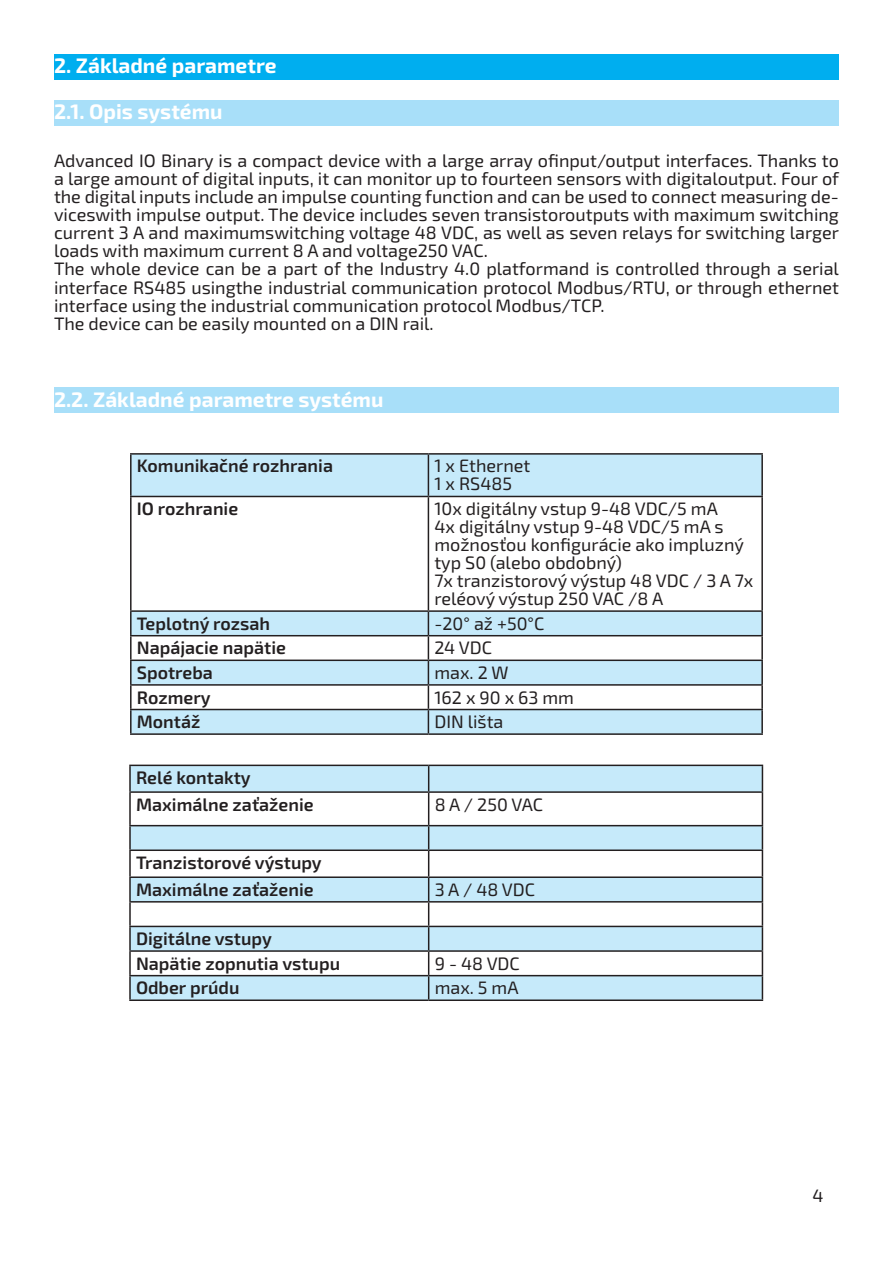
<style>
.page{position:relative;width:893px;height:1263px;background:#fff}
.page>*{position:absolute;margin:0;border:0;box-sizing:border-box;transform-origin:0 0}
.t1{font:700 21px "Exo 2.0";color:#fff}
.t2{font:18px/18px "Exo 2.0";color:#231f20;text-align:justify}
.t3{font:600 18px "Exo 2.0";color:#231f20}
</style>
<div class="page">
<div style="left:54px;top:54px;width:785px;height:26px;background:#00aeef"></div>
<div style="left:54px;top:100px;width:785px;height:25px;background:#a8dff9"></div>
<div style="left:54px;top:388px;width:785px;height:25px;background:#a8dff9"></div>
<div style="left:132px;top:455px;width:629px;height:278px;background:#c6eafa"></div>
<svg style="left:132px;top:497px;width:629px;height:212px"></svg>
<hr style="left:130px;top:453px;width:298px;height:2px;background:#231f20">
<hr style="left:130px;top:455px;width:2px;height:41px;background:#231f20">
<hr style="left:428px;top:453px;width:335px;height:2px;background:#231f20">
<hr style="left:428px;top:455px;width:1px;height:41px;background:#231f20">
<hr style="left:761px;top:455px;width:2px;height:41px;background:#231f20">
<hr style="left:130px;top:496px;width:298px;height:1px;background:#231f20">
<hr style="left:130px;top:497px;width:2px;height:113px;background:#231f20">
<hr style="left:428px;top:496px;width:335px;height:1px;background:#231f20">
<hr style="left:428px;top:497px;width:1px;height:113px;background:#231f20">
<hr style="left:761px;top:497px;width:2px;height:113px;background:#231f20">
<hr style="left:130px;top:610px;width:298px;height:2px;background:#231f20">
<hr style="left:130px;top:612px;width:2px;height:23px;background:#231f20">
<hr style="left:428px;top:610px;width:335px;height:2px;background:#231f20">
<hr style="left:761px;top:612px;width:2px;height:23px;background:#231f20">
<hr style="left:130px;top:635px;width:298px;height:1px;background:#231f20">
<hr style="left:130px;top:636px;width:2px;height:23px;background:#231f20">
<hr style="left:428px;top:635px;width:335px;height:1px;background:#231f20">
<hr style="left:761px;top:636px;width:2px;height:23px;background:#231f20">
<hr style="left:130px;top:659px;width:298px;height:2px;background:#231f20">
<hr style="left:130px;top:661px;width:2px;height:23px;background:#231f20">
<hr style="left:428px;top:659px;width:335px;height:2px;background:#231f20">
<hr style="left:761px;top:661px;width:2px;height:23px;background:#231f20">
<hr style="left:130px;top:684px;width:298px;height:2px;background:#231f20">
<hr style="left:130px;top:686px;width:2px;height:23px;background:#231f20">
<hr style="left:428px;top:684px;width:335px;height:2px;background:#231f20">
<hr style="left:761px;top:686px;width:2px;height:23px;background:#231f20">
<hr style="left:130px;top:709px;width:298px;height:1px;background:#231f20">
<hr style="left:130px;top:710px;width:2px;height:23px;background:#231f20">
<hr style="left:428px;top:709px;width:335px;height:1px;background:#231f20">
<svg style="left:428px;top:612px;width:1px;height:121px"></svg>
<hr style="left:761px;top:710px;width:2px;height:23px;background:#231f20">
<hr style="left:130px;top:733px;width:298px;height:2px;background:#231f20">
<hr style="left:428px;top:733px;width:335px;height:2px;background:#231f20">
<div style="left:131px;top:766px;width:631px;height:233px;background:#c6eafa"></div>
<svg style="left:131px;top:793px;width:631px;height:182px"></svg>
<hr style="left:129px;top:765px;width:300px;height:1px;background:#231f20">
<hr style="left:129px;top:766px;width:2px;height:25px;background:#231f20">
<hr style="left:429px;top:765px;width:334px;height:1px;background:#231f20">
<svg style="left:428px;top:766px;width:1px;height:25px"></svg>
<svg style="left:762px;top:766px;width:1px;height:25px"></svg>
<hr style="left:129px;top:791px;width:300px;height:2px;background:#231f20">
<hr style="left:129px;top:793px;width:2px;height:32px;background:#231f20">
<hr style="left:429px;top:791px;width:334px;height:2px;background:#231f20">
<hr style="left:428px;top:793px;width:1px;height:32px;background:#231f20">
<hr style="left:762px;top:793px;width:1px;height:32px;background:#231f20">
<hr style="left:129px;top:825px;width:300px;height:1px;background:#231f20">
<hr style="left:129px;top:826px;width:2px;height:23px;background:#231f20">
<hr style="left:429px;top:825px;width:334px;height:1px;background:#231f20">
<hr style="left:129px;top:849px;width:300px;height:2px;background:#231f20">
<hr style="left:129px;top:851px;width:2px;height:25px;background:#231f20">
<hr style="left:429px;top:849px;width:334px;height:2px;background:#231f20">
<hr style="left:129px;top:876px;width:300px;height:2px;background:#231f20">
<hr style="left:129px;top:878px;width:2px;height:23px;background:#231f20">
<hr style="left:429px;top:876px;width:334px;height:2px;background:#231f20">
<hr style="left:129px;top:901px;width:300px;height:1px;background:#231f20">
<hr style="left:129px;top:902px;width:2px;height:24px;background:#231f20">
<hr style="left:429px;top:901px;width:334px;height:1px;background:#231f20">
<hr style="left:129px;top:926px;width:300px;height:1px;background:#231f20">
<hr style="left:129px;top:927px;width:2px;height:23px;background:#231f20">
<hr style="left:429px;top:926px;width:334px;height:1px;background:#231f20">
<hr style="left:129px;top:950px;width:300px;height:2px;background:#231f20">
<hr style="left:129px;top:952px;width:2px;height:23px;background:#231f20">
<hr style="left:429px;top:950px;width:334px;height:2px;background:#231f20">
<hr style="left:129px;top:975px;width:300px;height:1px;background:#231f20">
<hr style="left:129px;top:976px;width:2px;height:23px;background:#231f20">
<hr style="left:429px;top:975px;width:334px;height:1px;background:#231f20">
<svg style="left:428px;top:826px;width:1px;height:173px"></svg>
<svg style="left:762px;top:826px;width:1px;height:173px"></svg>
<hr style="left:129px;top:999px;width:300px;height:2px;background:#231f20">
<hr style="left:429px;top:999px;width:334px;height:2px;background:#231f20">
<p class="t1" style="left:54px;top:53px;width:224px">2. Základné parametre</p>
<p class="t1" style="left:54px;top:99px;width:170px">2.1. Opis systému</p>
<p class="t2" style="left:54px;top:153px;width:786px">Advanced IO Binary is a compact device with a large array ofinput/output interfaces. Thanks to a large amount of digital inputs, it can monitor up to fourteen sensors with digitaloutput. Four of the digital inputs include an impulse counting function and can be used to connect measuring de&shy;viceswith impulse output. The device includes seven transistoroutputs with maximum switching current 3 A and maximumswitching voltage 48 VDC, as well as seven relays for switching larger loads with maximum current 8 A and voltage250 VAC.</p>
<p class="t2" style="left:54px;top:261px;width:786px">The whole device can be a part of the Industry 4.0 platformand is controlled through a serial interface RS485 usingthe industrial communication protocol Modbus/RTU, or through ethernet interface using the industrial communication protocol Modbus/TCP.</p>
<p class="t2" style="left:54px;top:315px;width:381px">The device can be easily mounted on a DIN rail.</p>
<p class="t1" style="left:54px;top:387px;width:331px">2.2. Základné parametre systému</p>
<p class="t3" style="left:137px;top:455px;width:198px">Komunikačné rozhrania</p>
<p class="t2" style="left:434px;top:457px;width:97px">1 x Ethernet</p>
<p class="t2" style="left:434px;top:475px;width:79px">1 x RS485</p>
<p class="t3" style="left:137px;top:498px;width:103px">IO rozhranie</p>
<p class="t2" style="left:434px;top:500px;width:285px">10x digitálny vstup 9-48 VDC/5 mA</p>
<p class="t2" style="left:434px;top:518px;width:311px;text-align:left">4x digitálny vstup 9-48 VDC/5 mA s možnosťou konfigurácie ako impluzný typ S0 (alebo obdobný)</p>
<p class="t2" style="left:434px;top:572px;width:321px">7x tranzistorový výstup 48 VDC / 3 A 7x reléový výstup 250 VAC /8 A</p>
<p class="t3" style="left:137px;top:613px;width:135px">Teplotný rozsah</p>
<p class="t2" style="left:434px;top:615px;width:111px">-20° až +50°C</p>
<p class="t3" style="left:137px;top:637px;width:151px">Napájacie napätie</p>
<p class="t2" style="left:434px;top:639px;width:59px">24 VDC</p>
<p class="t3" style="left:137px;top:662px;width:78px">Spotreba</p>
<p class="t2" style="left:434px;top:664px;width:76px">max. 2 W</p>
<p class="t3" style="left:137px;top:686px;width:75px">Rozmery</p>
<p class="t2" style="left:434px;top:688px;width:141px">162 x 90 x 63 mm</p>
<p class="t3" style="left:137px;top:711px;width:65px">Montáž</p>
<p class="t2" style="left:434px;top:713px;width:71px">DIN lišta</p>
<p class="t3" style="left:136px;top:767px;width:116px">Relé kontakty</p>
<p class="t3" style="left:136px;top:794px;width:179px">Maximálne zaťaženie</p>
<p class="t2" style="left:435px;top:796px;width:110px">8 A / 250 VAC</p>
<p class="t3" style="left:136px;top:852px;width:187px">Tranzistorové výstupy</p>
<p class="t3" style="left:136px;top:879px;width:179px">Maximálne zaťaženie</p>
<p class="t2" style="left:435px;top:881px;width:102px">3 A / 48 VDC</p>
<p class="t3" style="left:136px;top:928px;width:137px">Digitálne vstupy</p>
<p class="t3" style="left:136px;top:953px;width:206px">Napätie zopnutia vstupu</p>
<p class="t2" style="left:435px;top:955px;width:87px">9 - 48 VDC</p>
<p class="t3" style="left:136px;top:977px;width:105px">Odber prúdu</p>
<p class="t2" style="left:435px;top:979px;width:85px">max. 5 mA</p>
<p class="t2" style="left:812px;top:1187px;width:13px">4</p>
</div>
